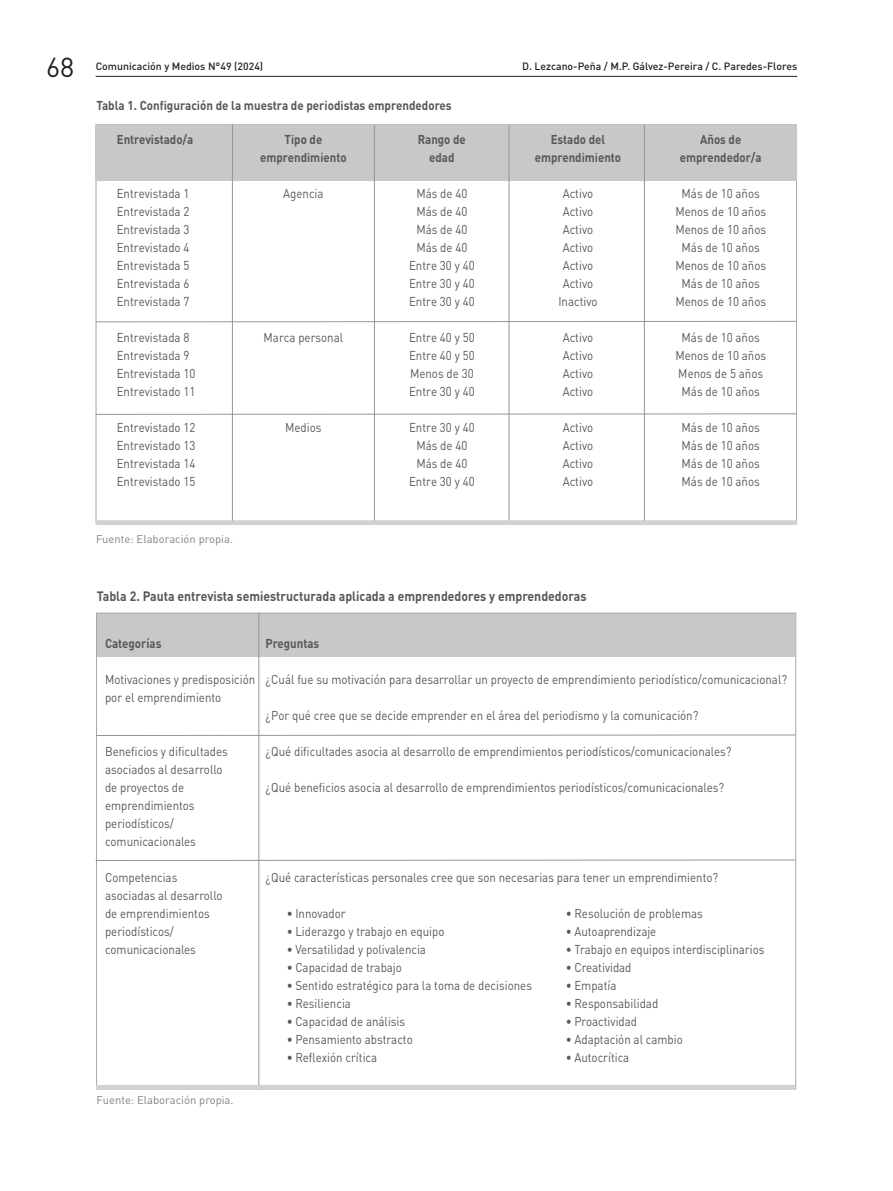
<style>
.page{position:relative;width:893px;height:1191px;background:#fff}
.page>*{position:absolute;margin:0;border:0;box-sizing:border-box;transform-origin:0 0}
.t1{font:27px "DIN Pro";color:#231f20}
.t2{font:700 13.5px "DIN Pro";color:#57585a;scale:.91 1}
.t3{font:12.75px/18px "DIN Pro";color:#57585a;text-align:justify;scale:.9 1}
.t4{font:700 12.75px/18px "DIN Pro";color:#57585a;text-align:center;scale:.9 1}
.t5{font:700 12.75px "DIN Pro";color:#57585a;scale:.91 1}
.t6{font:11.25px "DIN Pro";color:#808285}
.t7{font:500 10.5px "DIN Pro";color:#231f20}
</style>
<div class="page">
<hr style="left:96px;top:76px;width:701px;height:1px;background:#231f20">
<div style="left:96px;top:125px;width:701px;height:56px;background:#c7c8ca"></div>
<svg style="left:95px;top:321px;width:702px;height:1px"></svg>
<svg style="left:95px;top:413px;width:702px;height:2px"></svg>
<hr style="left:232px;top:124px;width:1px;height:400px;background:#939598">
<hr style="left:374px;top:125px;width:1px;height:399px;background:#939598">
<hr style="left:509px;top:125px;width:1px;height:399px;background:#939598">
<hr style="left:644px;top:124px;width:1px;height:399px;background:#939598">
<div style="left:95px;top:520px;width:702px;height:5px;background:#d1d2d4"></div>
<div style="left:96px;top:613px;width:699px;height:43px;background:#c7c8ca"></div>
<svg style="left:96px;top:734px;width:700px;height:2px"></svg>
<svg style="left:95px;top:859px;width:700px;height:2px"></svg>
<hr style="left:259px;top:612px;width:1px;height:477px;background:#939598">
<hr style="left:96px;top:1085px;width:699px;height:4px;background:#d1d2d4">
<h1 class="t1" style="left:46px;top:48px;width:30px">68</h1>
<p class="t7" style="left:96px;top:57px;width:169px">Comunicación y Medios N°49 (2024)</p>
<p class="t7" style="left:522px;top:57px;width:277px">D. Lezcano-Peña / M.P. Gálvez-Pereira / C. Paredes-Flores</p>
<p class="t5" style="left:96px;top:95px;width:392px">Tabla 1. Configuración de la muestra de periodistas emprendedores</p>
<p class="t4" style="left:117px;top:129px;width:87px">Entrevistado/a</p>
<p class="t3" style="left:117px;top:184px;width:82px">Entrevistada 1<br>Entrevistada 2<br>Entrevistada 3<br>Entrevistado 4<br>Entrevistada 5<br>Entrevistada 6<br>Entrevistada 7</p>
<p class="t3" style="left:117px;top:328px;width:89px;text-align:left">Entrevistada 8<br>Entrevistada 9<br>Entrevistada 10<br>Entrevistado 11</p>
<p class="t3" style="left:117px;top:418px;width:89px">Entrevistado 12<br>Entrevistado 13<br>Entrevistada 14<br>Entrevistado 15</p>
<p class="t6" style="left:96px;top:531px;width:139px">Fuente: Elaboración propia.</p>
<p class="t4" style="left:260px;top:129px;width:97px">Tipo de emprendimiento</p>
<p class="t3" style="left:283px;top:184px;width:46px">Agencia</p>
<p class="t3" style="left:264px;top:328px;width:90px">Marca personal</p>
<p class="t3" style="left:285px;top:418px;width:42px">Medios</p>
<p class="t4" style="left:418px;top:129px;width:55px">Rango de edad</p>
<p class="t3" style="left:409px;top:184px;width:75px;text-align:center">Más de 40<br>Más de 40<br>Más de 40<br>Más de 40<br>Entre 30 y 40<br>Entre 30 y 40<br>Entre 30 y 40</p>
<p class="t3" style="left:409px;top:328px;width:75px">Entre 40 y 50<br>Entre 40 y 50<br>Menos de 30<br>Entre 30 y 40</p>
<p class="t3" style="left:409px;top:418px;width:75px;text-align:center">Entre 30 y 40<br>Más de 40<br>Más de 40<br>Entre 30 y 40</p>
<p class="t4" style="left:535px;top:129px;width:97px">Estado del emprendimiento</p>
<p class="t3" style="left:558px;top:184px;width:45px;text-align:center">Activo<br>Activo<br>Activo<br>Activo<br>Activo<br>Activo<br>Inactivo</p>
<p class="t3" style="left:563px;top:328px;width:35px">Activo Activo Activo Activo</p>
<p class="t3" style="left:563px;top:418px;width:35px">Activo Activo Activo Activo</p>
<p class="t4" style="left:680px;top:129px;width:92px">Años de emprendedor/a</p>
<p class="t3" style="left:675px;top:184px;width:102px;text-align:center">Más de 10 años<br>Menos de 10 años<br>Menos de 10 años<br>Más de 10 años<br>Menos de 10 años<br>Más de 10 años<br>Menos de 10 años</p>
<p class="t3" style="left:675px;top:328px;width:102px;text-align:center">Más de 10 años<br>Menos de 10 años<br>Menos de 5 años<br>Más de 10 años</p>
<p class="t3" style="left:682px;top:418px;width:88px">Más de 10 años Más de 10 años Más de 10 años Más de 10 años</p>
<p class="t2" style="left:97px;top:585px;width:540px">Tabla 2. Pauta entrevista semiestructurada aplicada a emprendedores y emprendedoras</p>
<p class="t4" style="left:266px;top:633px;width:61px">Preguntas</p>
<p class="t3" style="left:266px;top:670px;width:581px">¿Cuál fue su motivación para desarrollar un proyecto de emprendimiento periodístico/comunicacional?</p>
<p class="t3" style="left:266px;top:706px;width:482px">¿Por qué cree que se decide emprender en el área del periodismo y la comunicación?</p>
<p class="t3" style="left:266px;top:742px;width:519px">¿Qué dificultades asocia al desarrollo de emprendimientos periodísticos/comunicacionales?</p>
<p class="t3" style="left:266px;top:778px;width:511px">¿Qué beneficios asocia al desarrollo de emprendimientos periodísticos/comunicacionales?</p>
<p class="t4" style="left:105px;top:633px;width:64px">Categorías</p>
<p class="t3" style="left:105px;top:670px;width:168px">Motivaciones y predisposición por el emprendimiento</p>
<p class="t3" style="left:105px;top:742px;width:138px;text-align:left">Beneficios y dificultades asociados al desarrollo de proyectos de emprendimientos periodísticos/ comunicacionales</p>
<p class="t3" style="left:105px;top:868px;width:132px;text-align:left">Competencias asociadas al desarrollo de emprendimientos periodísticos/ comunicacionales</p>
<p class="t3" style="left:266px;top:868px;width:504px">¿Qué características personales cree que son necesarias para tener un emprendimiento?</p>
<p class="t3" style="left:287px;top:904px;width:67px">• Innovador</p>
<p class="t3" style="left:287px;top:922px;width:177px">• Liderazgo y trabajo en equipo</p>
<p class="t3" style="left:287px;top:940px;width:156px">• Versatilidad y polivalencia</p>
<p class="t3" style="left:287px;top:958px;width:129px">• Capacidad de trabajo</p>
<p class="t3" style="left:287px;top:976px;width:274px">• Sentido estratégico para la toma de decisiones</p>
<p class="t3" style="left:287px;top:994px;width:73px">• Resiliencia</p>
<p class="t3" style="left:287px;top:1012px;width:133px">• Capacidad de análisis</p>
<p class="t3" style="left:287px;top:1030px;width:141px">• Pensamiento abstracto</p>
<p class="t3" style="left:287px;top:1048px;width:102px">• Reflexión crítica</p>
<p class="t3" style="left:566px;top:904px;width:154px">• Resolución de problemas</p>
<p class="t3" style="left:566px;top:922px;width:102px">• Autoaprendizaje</p>
<p class="t3" style="left:566px;top:940px;width:222px">• Trabajo en equipos interdisciplinarios</p>
<p class="t3" style="left:566px;top:958px;width:74px">• Creatividad</p>
<p class="t3" style="left:566px;top:976px;width:58px">• Empatía</p>
<p class="t3" style="left:566px;top:994px;width:104px">• Responsabilidad</p>
<p class="t3" style="left:566px;top:1012px;width:81px">• Proactividad</p>
<p class="t3" style="left:566px;top:1030px;width:131px">• Adaptación al cambio</p>
<p class="t3" style="left:566px;top:1048px;width:72px">• Autocrítica</p>
<p class="t6" style="left:97px;top:1092px;width:139px">Fuente: Elaboración propia.</p>
</div>
